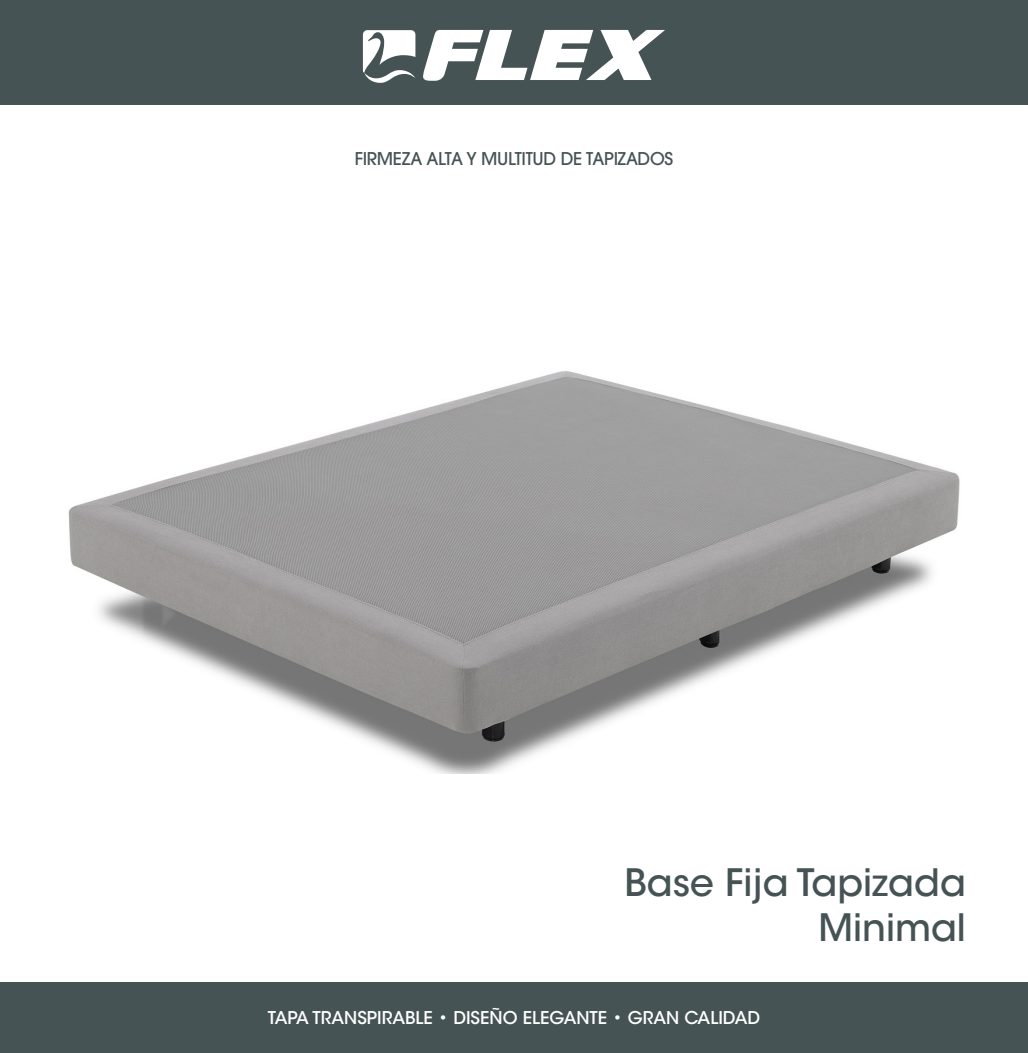
<style>
.page{position:relative;width:1028px;height:1053px;background:#fff}
.page>*{position:absolute;margin:0;border:0;box-sizing:border-box;transform-origin:0 0}
.t1{font:500 37.5px "ITC Avant Garde Std";color:#465354}
.t2{font:500 17.5px "ITC Avant Garde Std";color:#fff}
.t3{font:500 17.5px "ITC Avant Garde Pro";letter-spacing:-.02em;color:#465354}
</style>
<div class="page">
<img style="left:68px;top:371px;width:892px;height:402px">
<div style="left:0;top:981px;width:1028px;height:71px;background:#465354"></div>
<div style="left:0;top:0;width:1028px;height:104px;background:#465354"></div>
<svg style="left:423px;top:30px;width:242px;height:51px"></svg>
<svg style="left:363px;top:30px;width:52px;height:53px"></svg>
<p class="t3" style="left:355px;top:148px;width:320px">FIRMEZA ALTA Y MULTITUD DE TAPIZADOS</p>
<p class="t1" style="left:624px;top:859px;width:343px">Base Fija Tapizada</p>
<p class="t1" style="left:818px;top:904px;width:149px">Minimal</p>
<p class="t2" style="left:268px;top:1006px;width:494px">TAPA TRANSPIRABLE • DISEÑO ELEGANTE • GRAN CALIDAD</p>
</div>
